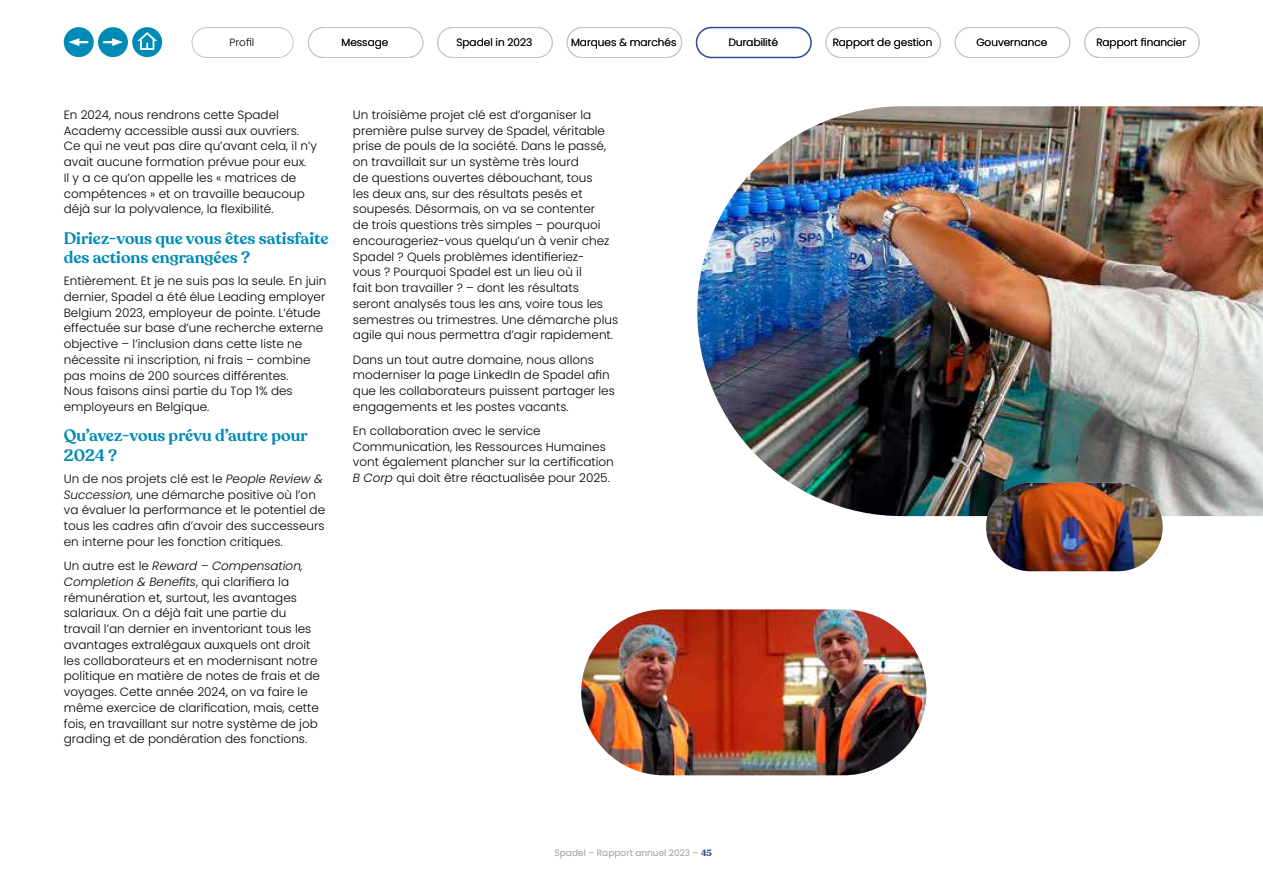
<style>
.page{position:relative;width:1263px;height:893px;background:#fff}
.page>*{position:absolute;margin:0;border:0;box-sizing:border-box;transform-origin:0 0}
.t1{font:600 16.5px/19.5px "Recoleta";color:#008bb7}
.t2{font:300 12px/15.8px "Poppins";color:#000}
.t3{font:300 10.5px "Poppins";color:#000}
.t4{font:9px "Poppins";color:#9d9d9c}
.s1{font-style:italic}
.s2{font-family:"Recoleta";font-weight:700;color:#2a4e9d}
</style>
<div class="page">
<img style="left:697px;top:106px;width:566px;height:410px">
<img style="left:986px;top:483px;width:176px;height:88px;border-radius:44px">
<img style="left:581px;top:609px;width:345px;height:166px;border-radius:83px">
<div style="left:132px;top:27px;width:30px;height:30px;background:#008bb7;border-radius:50%"></div>
<div style="left:98px;top:27px;width:30px;height:30px;background:#008bb7;border-radius:50%"></div>
<div style="left:64px;top:27px;width:30px;height:30px;background:#008bb7;border-radius:50%"></div>
<svg style="left:137px;top:32px;width:20px;height:18px"></svg>
<svg style="left:104px;top:38px;width:19px;height:8px"></svg>
<svg style="left:69px;top:38px;width:18px;height:8px"></svg>
<div style="left:192px;top:27px;width:101px;height:31px;border:1px solid #c6c6c6;border-radius:15px"></div>
<div style="left:567px;top:27px;width:115px;height:31px;border:1px solid #c6c6c6;border-radius:15px"></div>
<div style="left:437px;top:27px;width:116px;height:31px;border:1px solid #c6c6c6;border-radius:15px"></div>
<div style="left:825px;top:27px;width:116px;height:31px;border:1px solid #c6c6c6;border-radius:15px"></div>
<div style="left:1084px;top:27px;width:115px;height:31px;border:1px solid #c6c6c6;border-radius:15px"></div>
<div style="left:308px;top:27px;width:115px;height:31px;border:1px solid #c6c6c6;border-radius:15px"></div>
<div style="left:696px;top:27px;width:116px;height:31px;border:2px solid #2a4e9d;border-radius:15px"></div>
<div style="left:955px;top:27px;width:115px;height:31px;border:1px solid #c6c6c6;border-radius:15px"></div>
<p class="t3" style="left:230px;top:36px;width:26px">Profil</p>
<p class="t3" style="left:342px;top:36px;width:48px">Message</p>
<p class="t3" style="left:457px;top:36px;width:77px">Spadel in 2023</p>
<p class="t3" style="left:571px;top:36px;width:107px">Marques &amp; marchés</p>
<p class="t3" style="left:729px;top:36px;width:51px">Durabilité</p>
<p class="t3" style="left:833px;top:36px;width:101px">Rapport de gestion</p>
<p class="t3" style="left:976px;top:36px;width:73px">Gouvernance</p>
<p class="t3" style="left:1096px;top:36px;width:91px">Rapport financier</p>
<p class="t2" style="left:64px;top:107px;width:255px">En 2024, nous rendrons cette Spadel Academy accessible aussi aux ouvriers.<br>Ce qui ne veut pas dire qu’avant cela, il n’y avait aucune formation prévue pour eux.<br>Il y a ce qu’on appelle les « matrices de compétences » et on travaille beaucoup déjà sur la polyvalence, la flexibilité.</p>
<h1 class="t1" style="left:64px;top:228px;width:266px">Diriez-vous que vous êtes satisfaite des actions engrangées ?</h1>
<p class="t2" style="left:64px;top:273px;width:264px">Entièrement. Et je ne suis pas la seule. En juin dernier, Spadel a été élue Leading employer Belgium 2023, employeur de pointe. L’étude effectuée sur base d’une recherche externe objective – l’inclusion dans cette liste ne nécessite ni inscription, ni frais – combine pas moins de 200 sources différentes.<br>Nous faisons ainsi partie du Top 1% des employeurs en Belgique.</p>
<h1 class="t1" style="left:64px;top:426px;width:245px">Qu’avez-vous prévu d’autre pour<br>2024 ?</h1>
<p class="t2" style="left:64px;top:471px;width:263px">Un de nos projets clé est le <span class="s1">People Review &amp; Succession</span>, une démarche positive où l’on va évaluer la performance et le potentiel de tous les cadres afin d’avoir des successeurs en interne pour les fonction critiques.</p>
<p class="t2" style="left:64px;top:558px;width:258px">Un autre est le <span class="s1">Reward – Compensation, Completion &amp; Benefits</span>, qui clarifiera la rémunération et, surtout, les avantages salariaux. On a déjà fait une partie du travail l’an dernier en inventoriant tous les avantages extralégaux auxquels ont droit les collaborateurs et en modernisant notre politique en matière de notes de frais et de voyages. Cette année 2024, on va faire le même exercice de clarification, mais, cette fois, en travaillant sur notre système de job grading et de pondération des fonctions.</p>
<p class="t2" style="left:353px;top:107px;width:267px">Un troisième projet clé est d’organiser la première pulse survey de Spadel, véritable prise de pouls de la société. Dans le passé, on travaillait sur un système très lourd<br>de questions ouvertes débouchant, tous<br>les deux ans, sur des résultats pesés et soupesés. Désormais, on va se contenter<br>de trois questions très simples – pourquoi encourageriez-vous quelqu’un à venir chez Spadel ? Quels problèmes identifieriez-<br>vous ? Pourquoi Spadel est un lieu où il<br>fait bon travailler ? – dont les résultats seront analysés tous les ans, voire tous les semestres ou trimestres. Une démarche plus agile qui nous permettra d’agir rapidement.</p>
<p class="t2" style="left:353px;top:351px;width:263px">Dans un tout autre domaine, nous allons moderniser la page LinkedIn de Spadel afin que les collaborateurs puissent partager les engagements et les postes vacants.</p>
<p class="t2" style="left:353px;top:423px;width:262px">En collaboration avec le service Communication, les Ressources Humaines vont également plancher sur la certification <span class="s1">B Corp</span> qui doit être réactualisée pour 2025.</p>
<p class="t4" style="left:555px;top:847px;width:159px">Spadel – Rapport annuel 2023 – <span class="s2">45</span></p>
</div>
